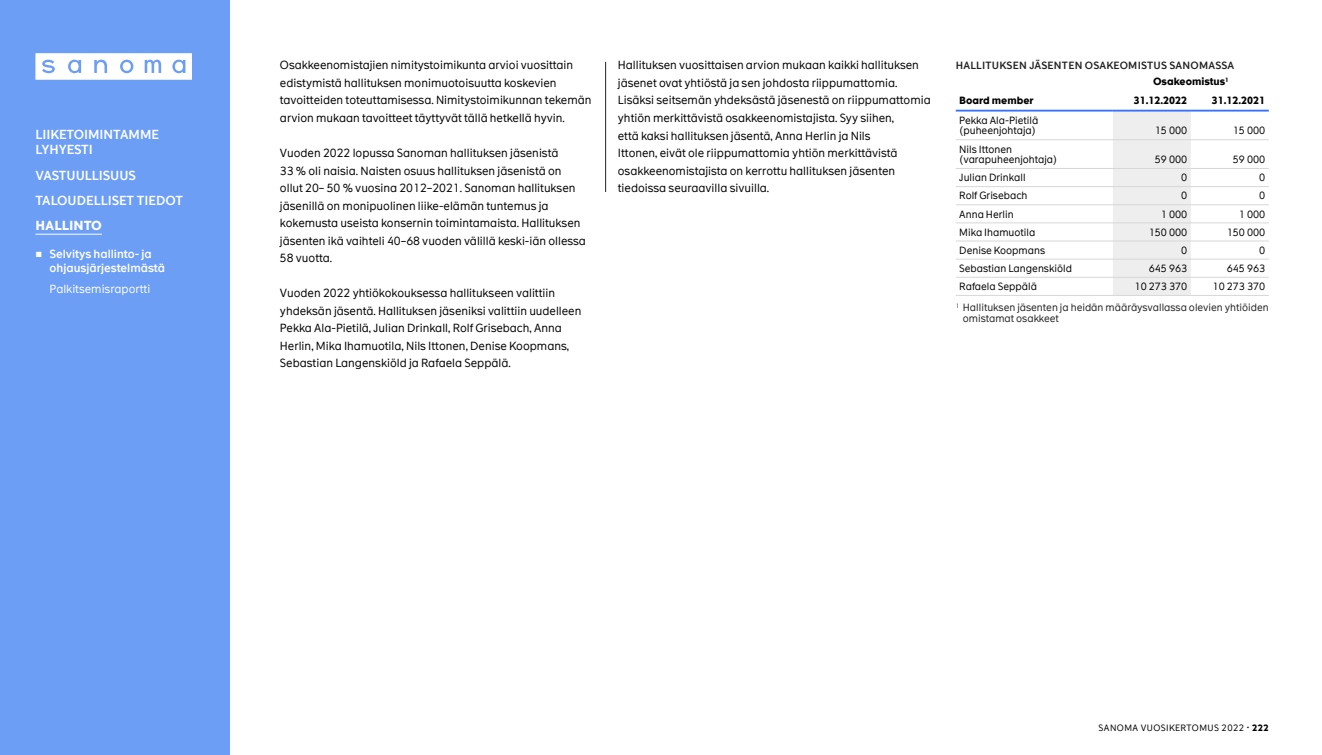
<style>
.page{position:relative;width:1322px;height:755px;background:#fff}
.page>*{position:absolute;margin:0;border:0;box-sizing:border-box;transform-origin:0 0}
.t1{font:600 12.5px/15px "The Message";color:#fff}
.t2{font:700 12.5px "The Message";color:#fff}
.Body_text{font:11.25px/17.5px "The Message";color:#000}
.t3{font:600 11.25px/13.5px "The Message";color:#fff}
.t4{font:11.25px "The Message";color:#fff}
.Table_left{font:10px/10.6px "The Message";color:#000}
.Table_Footnote{font:10px/10.6px "The Message";color:#222}
.Table_right{font:10px "The Message";color:#000}
.Table_header{font:700 10px "The Message";color:#000}
.Graph-and-chart-head{font:600 10px "The Message";letter-spacing:.025em;color:#222}
.t5{font:8.75px "The Message";letter-spacing:.05em;color:#000}
.s1{font-family:"Arial";font-weight:400}
.s2{font-size:12.25px}
.s3{font-weight:700}
</style>
<div class="page">
<div style="left:0;top:0;width:230px;height:755px;background:#6c9ef5"></div>
<svg style="left:35px;top:53px;width:157px;height:27px;background:#e8f0fd"></svg>
<hr style="left:35px;top:234px;width:67px;height:1px;background:#fff">
<div style="left:1113px;top:112px;width:78px;height:183px;background:#eee"></div>
<hr style="left:956px;top:110px;width:157px;height:2px;background:#3971ff">
<hr style="left:1113px;top:110px;width:78px;height:2px;background:#3971ff">
<hr style="left:1191px;top:110px;width:78px;height:2px;background:#3971ff">
<hr style="left:956px;top:139px;width:157px;height:1px;background:#d7d7d7">
<hr style="left:1113px;top:139px;width:78px;height:1px;background:#d7d7d7">
<hr style="left:1191px;top:139px;width:78px;height:1px;background:#d7d7d7">
<hr style="left:956px;top:168px;width:157px;height:1px;background:#d7d7d7">
<hr style="left:1113px;top:168px;width:78px;height:1px;background:#d7d7d7">
<hr style="left:1191px;top:168px;width:78px;height:1px;background:#d7d7d7">
<hr style="left:956px;top:186px;width:157px;height:1px;background:#d7d7d7">
<hr style="left:1113px;top:186px;width:78px;height:1px;background:#d7d7d7">
<hr style="left:1191px;top:186px;width:78px;height:1px;background:#d7d7d7">
<hr style="left:956px;top:204px;width:157px;height:1px;background:#d7d7d7">
<hr style="left:1113px;top:204px;width:78px;height:1px;background:#d7d7d7">
<hr style="left:1191px;top:204px;width:78px;height:1px;background:#d7d7d7">
<hr style="left:956px;top:223px;width:157px;height:1px;background:#d7d7d7">
<hr style="left:1113px;top:223px;width:78px;height:1px;background:#d7d7d7">
<hr style="left:1191px;top:223px;width:78px;height:1px;background:#d7d7d7">
<hr style="left:956px;top:241px;width:157px;height:1px;background:#d7d7d7">
<hr style="left:1113px;top:241px;width:78px;height:1px;background:#d7d7d7">
<hr style="left:1191px;top:241px;width:78px;height:1px;background:#d7d7d7">
<hr style="left:956px;top:259px;width:157px;height:1px;background:#d7d7d7">
<hr style="left:1113px;top:259px;width:78px;height:1px;background:#d7d7d7">
<hr style="left:1191px;top:259px;width:78px;height:1px;background:#d7d7d7">
<hr style="left:956px;top:277px;width:157px;height:1px;background:#d7d7d7">
<hr style="left:1113px;top:277px;width:78px;height:1px;background:#d7d7d7">
<hr style="left:1191px;top:277px;width:78px;height:1px;background:#d7d7d7">
<hr style="left:956px;top:295px;width:157px;height:1px;background:#d7d7d7">
<hr style="left:1113px;top:295px;width:78px;height:1px;background:#d7d7d7">
<hr style="left:1191px;top:295px;width:78px;height:1px;background:#d7d7d7">
<hr style="left:605px;top:62px;width:1px;height:130px;background:#222">
<p class="t1" style="left:35px;top:127px;width:125px">LIIKETOIMINTAMME<br>LYHYESTI</p>
<p class="t1" style="left:35px;top:163px;width:149px;line-height:25.4px">VASTUULLISUUS<br>TALOUDELLISET TIEDOT</p>
<p class="t2" style="left:35px;top:218px;width:68px">HALLINTO</p>
<p class="t3" style="left:50px;top:247px;width:117px;text-indent:-14px"><span class="s1">■</span> Selvitys hallinto- ja ohjausjärjestelmästä</p>
<p class="t4" style="left:50px;top:281px;width:102px">Palkitsemisraportti</p>
<p class="Body_text" style="left:280px;top:57px;width:313px">Osakkeenomistajien nimitystoimikunta arvioi vuosittain edistymistä hallituksen monimuotoisuutta koskevien tavoitteiden toteuttamisessa. Nimitystoimikunnan tekemän arvion mukaan tavoitteet täyttyvät tällä hetkellä hyvin.</p>
<p class="Body_text" style="left:280px;top:144px;width:307px">Vuoden 2022 lopussa Sanoman hallituksen jäsenistä<br>33 % oli naisia. Naisten osuus hallituksen jäsenistä on ollut 20– 50 % vuosina 2012–2021. Sanoman hallituksen jäsenillä on monipuolinen liike-elämän tuntemus ja kokemusta useista konsernin toimintamaista. Hallituksen jäsenten ikä vaihteli 40–68 vuoden välillä keski-iän ollessa 58 vuotta.</p>
<p class="Body_text" style="left:280px;top:284px;width:303px">Vuoden 2022 yhtiökokouksessa hallitukseen valittiin yhdeksän jäsentä. Hallituksen jäseniksi valittiin uudelleen Pekka Ala-Pietilä, Julian Drinkall, Rolf Grisebach, Anna Herlin, Mika Ihamuotila, Nils Ittonen, Denise Koopmans, Sebastian Langenskiöld ja Rafaela Seppälä.</p>
<p class="Body_text" style="left:618px;top:57px;width:314px">Hallituksen vuosittaisen arvion mukaan kaikki hallituksen jäsenet ovat yhtiöstä ja sen johdosta riippumattomia.<br>Lisäksi seitsemän yhdeksästä jäsenestä on riippumattomia yhtiön merkittävistä osakkeenomistajista. Syy siihen,<br>että kaksi hallituksen jäsentä, Anna Herlin ja Nils<br>Ittonen, eivät ole riippumattomia yhtiön merkittävistä osakkeenomistajista on kerrottu hallituksen jäsenten tiedoissa seuraavilla sivuilla.</p>
<p class="Graph-and-chart-head" style="left:956px;top:59px;width:280px">HALLITUKSEN JÄSENTEN OSAKEOMISTUS SANOMASSA</p>
<p class="Table_header" style="left:1153px;top:75px;width:77px">Osakeomistus<sup>1</sup></p>
<p class="Table_header" style="left:959px;top:93px;width:76px">Board member</p>
<p class="Table_header" style="left:1134px;top:93px;width:55px">31.12.2022</p>
<p class="Table_header" style="left:1211px;top:93px;width:55px">31.12.2021</p>
<p class="Table_left" style="left:959px;top:115px;width:81px">Pekka Ala-Pietilä (puheenjohtaja)</p>
<p class="Table_right" style="left:1155px;top:124px;width:34px">15 000</p>
<p class="Table_right" style="left:1233px;top:124px;width:34px">15 000</p>
<p class="Table_left" style="left:959px;top:144px;width:100px">Nils Ittonen (varapuheenjohtaja)</p>
<p class="Table_right" style="left:1155px;top:153px;width:34px">59 000</p>
<p class="Table_right" style="left:1233px;top:153px;width:34px">59 000</p>
<p class="Table_left" style="left:959px;top:172px;width:68px">Julian Drinkall</p>
<p class="Table_right" style="left:1181px;top:171px;width:8px">0</p>
<p class="Table_right" style="left:1259px;top:171px;width:8px">0</p>
<p class="Table_left" style="left:959px;top:190px;width:70px">Rolf Grisebach</p>
<p class="Table_right" style="left:1181px;top:189px;width:8px">0</p>
<p class="Table_right" style="left:1259px;top:189px;width:8px">0</p>
<p class="Table_left" style="left:959px;top:209px;width:56px">Anna Herlin</p>
<p class="Table_right" style="left:1161px;top:208px;width:28px">1 000</p>
<p class="Table_right" style="left:1239px;top:208px;width:28px">1 000</p>
<p class="Table_left" style="left:959px;top:227px;width:78px">Mika Ihamuotila</p>
<p class="Table_right" style="left:1149px;top:226px;width:40px">150 000</p>
<p class="Table_right" style="left:1226px;top:226px;width:40px">150 000</p>
<p class="Table_left" style="left:959px;top:245px;width:87px">Denise Koopmans</p>
<p class="Table_right" style="left:1181px;top:244px;width:8px">0</p>
<p class="Table_right" style="left:1259px;top:244px;width:8px">0</p>
<p class="Table_left" style="left:959px;top:263px;width:114px">Sebastian Langenskiöld</p>
<p class="Table_right" style="left:1149px;top:262px;width:40px">645 963</p>
<p class="Table_right" style="left:1226px;top:262px;width:40px">645 963</p>
<p class="Table_left" style="left:959px;top:281px;width:79px">Rafaela Seppälä</p>
<p class="Table_right" style="left:1134px;top:280px;width:54px">10 273 370</p>
<p class="Table_right" style="left:1212px;top:280px;width:54px">10 273 370</p>
<p class="Table_Footnote" style="left:963px;top:302px;width:307px;text-indent:-7px"><sup>1</sup> Hallituksen jäsenten ja heidän määräysvallassa olevien yhtiöiden omistamat osakkeet</p>
<p class="t5" style="left:1098px;top:722px;width:172px">SANOMA VUOSIKERTOMUS 2022 <span class="s2">∙</span> <span class="s3">222</span></p>
</div>
